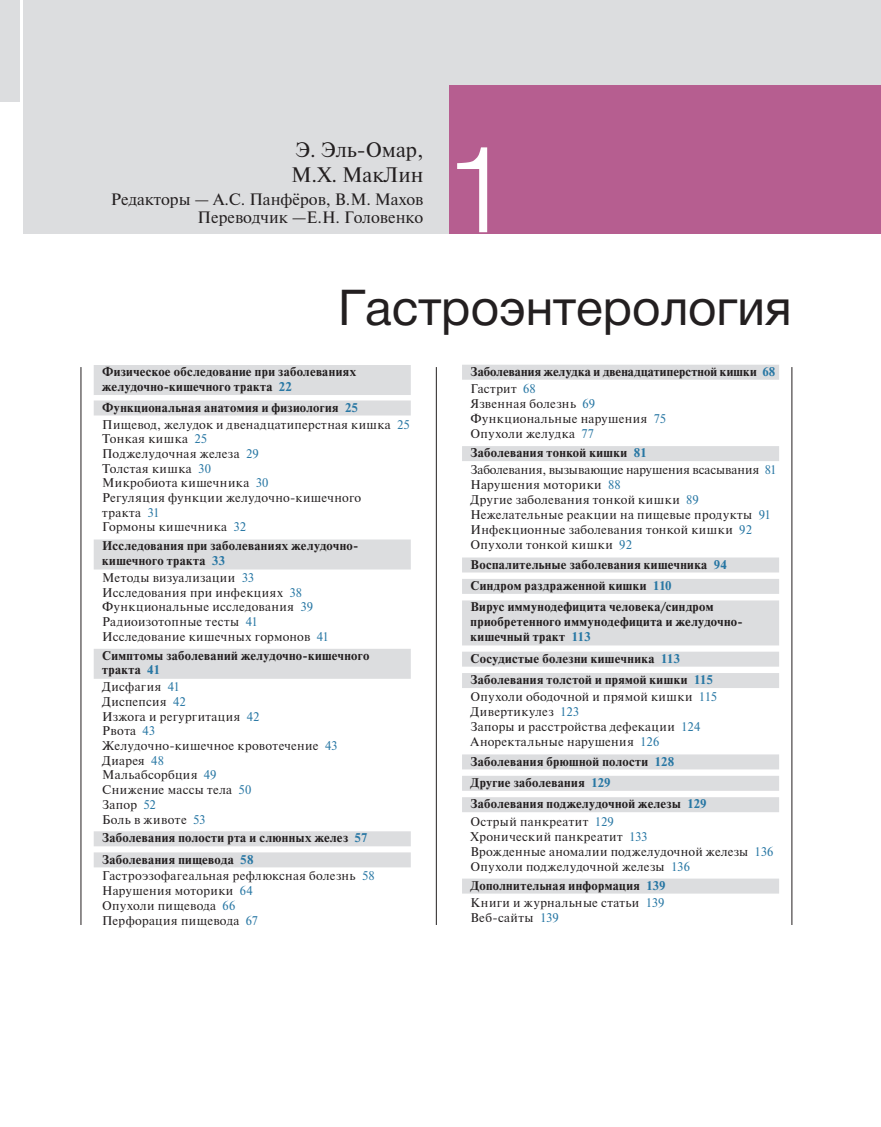
<style>
.page{position:relative;width:881px;height:1127px;background:#fff}
.page>*{position:absolute;margin:0;border:0;box-sizing:border-box;transform-origin:0 0}
.t1{font:300 121.5px "Helvetica Neue Cyr";color:#fff}
.t2{font:49.5px "Helvetica Neue Cyr";color:#231f20}
.t3{font:21px/25.2px "Newton";color:#231f20}
.t4{font:16.5px/18px "Newton";color:#231f20;text-align:right}
.t5{font:12.6px/14.7px "Newton";letter-spacing:.025em;color:#231f20}
.t6{font:700 12.6px/21.5px "Newton";letter-spacing:.025em;color:#231f20}
.t7{font:12.6px/17.1px "Newton";letter-spacing:-.005em;color:#231f20}
.s1{color:#2877a4}
.s2{font-weight:700}
.s3{font-weight:700;color:#2877a4}
.s4{font-weight:400}
.s5{font-weight:400;color:#2877a4}
</style>
<div class="page">
<div style="left:23px;top:0;width:857px;height:234px;background:#dcdddf"></div>
<div style="left:0;top:0;width:19px;height:102px;background:#dcdddf"></div>
<div style="left:449px;top:85px;width:431px;height:149px;background:#b65e90"></div>
<div style="left:94px;top:365px;width:316px;height:30px;background:#dcdddf"></div>
<div style="left:94px;top:400px;width:316px;height:15px;background:#dcdddf"></div>
<div style="left:94px;top:539px;width:316px;height:30px;background:#dcdddf"></div>
<div style="left:94px;top:649px;width:316px;height:30px;background:#dcdddf"></div>
<div style="left:94px;top:831px;width:316px;height:15px;background:#dcdddf"></div>
<div style="left:94px;top:852px;width:316px;height:15px;background:#dcdddf"></div>
<div style="left:462px;top:365px;width:316px;height:15px;background:#dcdddf"></div>
<div style="left:462px;top:446px;width:316px;height:15px;background:#dcdddf"></div>
<div style="left:462px;top:557px;width:316px;height:15px;background:#dcdddf"></div>
<div style="left:462px;top:579px;width:316px;height:15px;background:#dcdddf"></div>
<div style="left:462px;top:600px;width:316px;height:45px;background:#dcdddf"></div>
<div style="left:462px;top:652px;width:316px;height:15px;background:#dcdddf"></div>
<div style="left:462px;top:673px;width:316px;height:15px;background:#dcdddf"></div>
<div style="left:462px;top:754px;width:316px;height:15px;background:#dcdddf"></div>
<div style="left:462px;top:776px;width:316px;height:15px;background:#dcdddf"></div>
<div style="left:462px;top:797px;width:316px;height:15px;background:#dcdddf"></div>
<div style="left:462px;top:878px;width:316px;height:15px;background:#dcdddf"></div>
<hr style="left:436px;top:367px;width:1px;height:558px;background:#231f20">
<hr style="left:81px;top:367px;width:1px;height:558px;background:#231f20">
<hr style="left:791px;top:367px;width:1px;height:558px;background:#231f20">
<h3 class="t3" style="left:291px;top:139px;width:134px">Э. Эль-Омар,<br>М.Х. МакЛин</h3>
<h3 class="t4" style="left:111px;top:191px;width:314px">Редакторы — А.С. Панфёров, В.М. Махов<br>Переводчик —Е.Н. Головенко</h3>
<h1 class="t1" style="left:445px;top:146px;width:69px">1</h1>
<h2 class="t2" style="left:338px;top:289px;width:455px">Гастроэнтерология</h2>
<p class="t6" style="left:102px;top:365px;width:255px;line-height:14.7px">Физическое обследование при заболеваниях желудочно-кишечного тракта <span class="s1">22</span></p>
<p class="t5" style="left:102px;top:400px;width:309px;line-height:16.8px"><span class="s2">Функциональная анатомия и физиология</span> <span class="s3">25<br></span>Пищевод, желудок и двенадцатиперстная кишка <span class="s1">25</span></p>
<p class="t5" style="left:102px;top:432px;width:260px">Тонкая кишка <span class="s1">25<br></span>Поджелудочная железа <span class="s1">29<br></span>Толстая кишка <span class="s1">30<br></span>Микробиота кишечника <span class="s1">30<br></span>Регуляция функции желудочно-кишечного тракта <span class="s1">31<br></span>Гормоны кишечника <span class="s1">32</span></p>
<p class="t6" style="left:102px;top:540px;width:258px;line-height:14.7px">Исследования при заболеваниях желудочно&shy;кишечного тракта <span class="s1">33</span></p>
<p class="t5" style="left:102px;top:571px;width:228px">Методы визуализации <span class="s1">33<br></span>Исследования при инфекциях <span class="s1">38<br></span>Функциональные исследования <span class="s1">39<br></span>Радиоизотопные тесты <span class="s1">41<br></span>Исследование кишечных гормонов <span class="s1">41</span></p>
<p class="t6" style="left:102px;top:649px;width:268px;line-height:14.7px">Симптомы заболеваний желудочно-кишечного тракта <span class="s1">41</span></p>
<p class="t5" style="left:102px;top:680px;width:236px">Дисфагия <span class="s1">41<br></span>Диспепсия <span class="s1">42<br></span>Изжога и регургитация <span class="s1">42<br></span>Рвота <span class="s1">43<br></span>Желудочно-кишечное кровотечение <span class="s1">43<br></span>Диарея <span class="s1">48<br></span>Мальабсорбция <span class="s1">49<br></span>Снижение массы тела <span class="s1">50<br></span>Запор <span class="s1">52<br></span>Боль в животе <span class="s1">53</span></p>
<p class="t6" style="left:102px;top:828px;width:267px">Заболевания полости рта и слюнных желез <span class="s1">57<br></span>Заболевания пищевода <span class="s1">58</span></p>
<p class="t5" style="left:102px;top:870px;width:274px">Гастроэзофагеальная рефлюксная болезнь <span class="s1">58<br></span>Нарушения моторики <span class="s1">64<br></span>Опухоли пищевода <span class="s1">66<br></span>Перфорация пищевода <span class="s1">67</span></p>
<p class="t6" style="left:470px;top:364px;width:306px;line-height:17.1px">Заболевания желудка и двенадцатиперстной кишки <span class="s1">68<br></span><span class="s4">Гастрит</span> <span class="s5">68</span></p>
<p class="t5" style="left:470px;top:397px;width:197px">Язвенная болезнь <span class="s1">69<br></span>Функциональные нарушения <span class="s1">75<br></span>Опухоли желудка <span class="s1">77</span></p>
<p class="t7" style="left:470px;top:445px;width:307px"><span class="s2">Заболевания тонкой кишки</span> <span class="s3">81<br></span>Заболевания, вызывающие нарушения всасывания <span class="s1">81</span></p>
<p class="t5" style="left:470px;top:478px;width:302px">Нарушения моторики <span class="s1">88<br></span>Другие заболевания тонкой кишки <span class="s1">89<br></span>Нежелательные реакции на пищевые продукты <span class="s1">91<br></span>Инфекционные заболевания тонкой кишки <span class="s1">92<br></span>Опухоли тонкой кишки <span class="s1">92</span></p>
<p class="t6" style="left:470px;top:554px;width:258px">Воспалительные заболевания кишечника <span class="s1">94<br></span>Синдром раздраженной кишки <span class="s1">110<br></span>Вирус иммунодефицита человека/синдром</p>
<p class="t6" style="left:470px;top:615px;width:273px;line-height:15px">приобретенного иммунодефицита и желудочно&shy;кишечный тракт <span class="s1">113</span></p>
<p class="t6" style="left:470px;top:649px;width:244px">Сосудистые болезни кишечника <span class="s1">113<br></span>Заболевания толстой и прямой кишки <span class="s1">115</span></p>
<p class="t5" style="left:470px;top:690px;width:248px">Опухоли ободочной и прямой кишки <span class="s1">115<br></span>Дивертикулез <span class="s1">123<br></span>Запоры и расстройства дефекации <span class="s1">124<br></span>Аноректальные нарушения <span class="s1">126</span></p>
<p class="t6" style="left:470px;top:751px;width:237px">Заболевания брюшной полости <span class="s1">128<br></span>Другие заболевания <span class="s1">129<br></span>Заболевания поджелудочной железы <span class="s1">129</span></p>
<p class="t5" style="left:470px;top:814px;width:304px">Острый панкреатит <span class="s1">129<br></span>Хронический панкреатит <span class="s1">133<br></span>Врожденные аномалии поджелудочной железы <span class="s1">136<br></span>Опухоли поджелудочной железы <span class="s1">136</span></p>
<p class="t6" style="left:470px;top:878px;width:196px;line-height:17.1px">Дополнительная информация <span class="s1">139<br></span><span class="s4">Книги и журнальные статьи</span> <span class="s5">139</span></p>
<p class="t5" style="left:470px;top:911px;width:90px">Веб-сайты <span class="s1">139</span></p>
</div>
